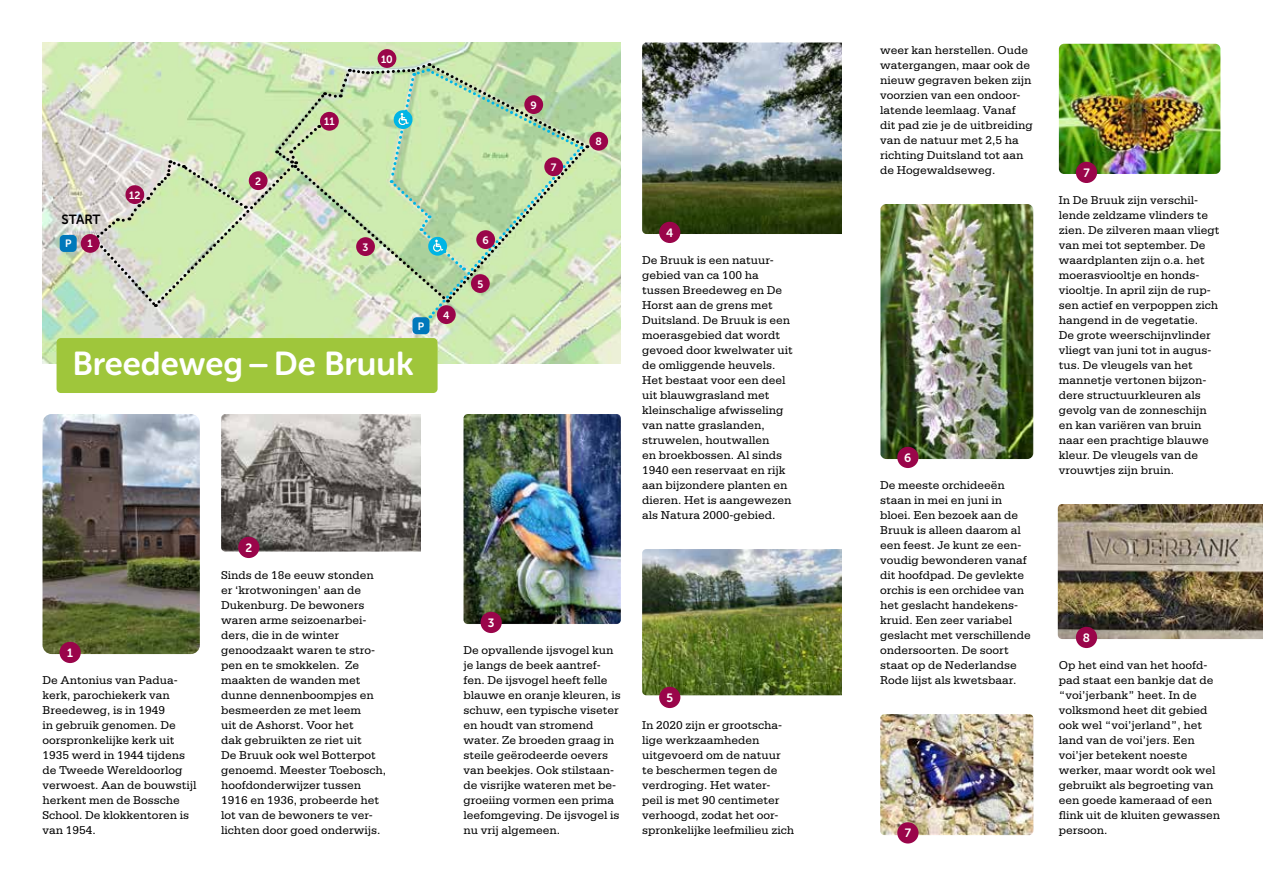
<style>
.page{position:relative;width:1263px;height:893px;background:#fff}
.page>*{position:absolute;margin:0;border:0;box-sizing:border-box;transform-origin:0 0}
.t1{font:33px "Museo Sans Rounded 700";color:#fff}
.t2{font:13.2px "Museo Sans Rounded 700";letter-spacing:-.01em;color:#000}
.t3{font:12px/15px "Serifa Std";color:#000}
.t4{font:12px "Museo Sans Rounded 700";color:#fff}
.t5{font:10.65px "Museo Sans Rounded 700";color:#fff}
</style>
<div class="page">
<img style="left:880px;top:714px;width:153px;height:121px">
<img style="left:463px;top:414px;width:158px;height:210px">
<img style="left:642px;top:43px;width:200px;height:191px">
<img style="left:43px;top:414px;width:157px;height:240px">
<img style="left:221px;top:414px;width:200px;height:138px">
<img style="left:642px;top:549px;width:200px;height:146px">
<img style="left:880px;top:204px;width:153px;height:255px">
<img style="left:1059px;top:44px;width:161px;height:130px">
<img style="left:1058px;top:504px;width:205px;height:135px">
<img style="left:43px;top:43px;width:578px;height:321px">
<div style="left:480px;top:612px;width:22px;height:21px;background:#9a054a;border-radius:50%"></div>
<div style="left:897px;top:447px;width:21px;height:21px;background:#9a054a;border-radius:50%"></div>
<div style="left:1076px;top:162px;width:21px;height:21px;background:#9a054a;border-radius:50%"></div>
<div style="left:1076px;top:627px;width:21px;height:21px;background:#9a054a;border-radius:50%"></div>
<div style="left:659px;top:222px;width:21px;height:21px;background:#9a054a;border-radius:50%"></div>
<div style="left:659px;top:687px;width:21px;height:21px;background:#9a054a;border-radius:50%"></div>
<div style="left:60px;top:642px;width:21px;height:21px;background:#9a054a;border-radius:50%"></div>
<div style="left:238px;top:537px;width:21px;height:21px;background:#9a054a;border-radius:50%"></div>
<div style="left:897px;top:822px;width:21px;height:21px;background:#9a054a;border-radius:50%"></div>
<div style="left:437px;top:305px;width:19px;height:19px;background:#9a054a;border-radius:50%"></div>
<div style="left:589px;top:132px;width:19px;height:19px;background:#9a054a;border-radius:50%"></div>
<div style="left:378px;top:49px;width:18px;height:19px;background:#9a054a;border-radius:50%"></div>
<div style="left:81px;top:234px;width:19px;height:19px;background:#9a054a;border-radius:50%"></div>
<div style="left:60px;top:235px;width:17px;height:17px;background:#0078bb;border-radius:4px"></div>
<div style="left:412px;top:317px;width:17px;height:17px;background:#0078bb;border-radius:4px"></div>
<svg style="left:92px;top:62px;width:497px;height:256px;background:#c5ddaf"></svg>
<div style="left:57px;top:338px;width:381px;height:55px;background:#9fc63b;border-radius:4px"></div>
<p class="t2" style="left:62px;top:212px;width:40px">START</p>
<p class="t5" style="left:65px;top:238px;width:8px">P</p>
<p class="t5" style="left:88px;top:238px;width:7px">1</p>
<p class="t5" style="left:129px;top:189px;width:13px">12</p>
<p class="t5" style="left:255px;top:175px;width:8px">2</p>
<p class="t5" style="left:324px;top:116px;width:12px">11</p>
<p class="t5" style="left:381px;top:53px;width:13px">10</p>
<p class="t5" style="left:363px;top:241px;width:7px">3</p>
<p class="t5" style="left:418px;top:320px;width:8px">P</p>
<p class="t5" style="left:140px;top:348px;width:13px">10</p>
<h1 class="t1" style="left:72px;top:346px;width:343px">Breedeweg – De Bruuk</h1>
<p class="t5" style="left:443px;top:309px;width:8px">4</p>
<p class="t5" style="left:482px;top:234px;width:8px">6</p>
<p class="t5" style="left:477px;top:278px;width:7px">5</p>
<p class="t5" style="left:530px;top:99px;width:8px">9</p>
<p class="t5" style="left:551px;top:161px;width:7px">7</p>
<p class="t5" style="left:595px;top:136px;width:8px">8</p>
<p class="t4" style="left:67px;top:646px;width:7px">1</p>
<p class="t3" style="left:43px;top:673px;width:156px">De Antonius van Padua&shy;kerk, parochiekerk van<br>Breedeweg, is in 1949<br>in gebruik genomen. De oorspronkelijke kerk uit<br>1935 werd in 1944 tijdens de Tweede Wereldoorlog verwoest. Aan de bouwstijl herkent men de Bossche<br>School. De klokkentoren is van 1954.</p>
<p class="t4" style="left:245px;top:541px;width:8px">2</p>
<p class="t3" style="left:221px;top:568px;width:167px">Sinds de 18e eeuw stonden er ‘krotwoningen’ aan de<br>Dukenburg. De bewoners waren arme seizoenarbei&shy;ders, die in de winter genoodzaakt waren te stro&shy;pen en te smokkelen. Ze maakten de wanden met dunne dennenboompjes en besmeerden ze met leem<br>uit de Ashorst. Voor het<br>dak gebruikten ze riet uit<br>De Bruuk ook wel Botterpot genoemd. Meester Toebosch, hoofdonderwijzer tussen<br>1916 en 1936, probeerde het lot van de bewoners te ver&shy;lichten door goed onderwijs.</p>
<p class="t4" style="left:488px;top:616px;width:8px">3</p>
<p class="t3" style="left:463px;top:643px;width:159px">De opvallende ijsvogel kun je langs de beek aantref&shy;fen. De ijsvogel heeft felle blauwe en oranje kleuren, is schuw, een typische viseter en houdt van stromend water. Ze broeden graag in steile geërodeerde oevers van beekjes. Ook stilstaan&shy;de visrijke wateren met be&shy;groeiing vormen een prima leefomgeving. De ijsvogel is nu vrij algemeen.</p>
<p class="t4" style="left:666px;top:226px;width:9px">4</p>
<p class="t3" style="left:642px;top:253px;width:152px">De Bruuk is een natuur&shy;gebied van ca 100 ha tussen Breedeweg en De<br>Horst aan de grens met<br>Duitsland. De Bruuk is een moerasgebied dat wordt gevoed door kwelwater uit de omliggende heuvels.<br>Het bestaat voor een deel uit blauwgrasland met kleinschalige afwisseling van natte graslanden, struwelen, houtwallen<br>en broekbossen. Al sinds<br>1940 een reservaat en rijk aan bijzondere planten en dieren. Het is aangewezen als Natura 2000-gebied.</p>
<p class="t4" style="left:666px;top:691px;width:8px">5</p>
<p class="t3" style="left:642px;top:718px;width:154px">In 2020 zijn er grootscha&shy;lige werkzaamheden uitgevoerd om de natuur te beschermen tegen de verdroging. Het water-<br>peil is met 90 centimeter verhoogd, zodat het oor&shy;spronkelijke leefmilieu zich</p>
<p class="t3" style="left:880px;top:43px;width:154px">weer kan herstellen. Oude watergangen, maar ook de nieuw gegraven beken zijn voorzien van een ondoor&shy;latende leemlaag. Vanaf dit pad zie je de uitbreiding van de natuur met 2,5 ha richting Duitsland tot aan de Hogewaldseweg.</p>
<p class="t4" style="left:904px;top:451px;width:9px">6</p>
<p class="t3" style="left:880px;top:478px;width:152px">De meeste orchideeën staan in mei en juni in bloei. Een bezoek aan de<br>Bruuk is alleen daarom al een feest. Je kunt ze een&shy;voudig bewonderen vanaf dit hoofdpad. De gevlekte orchis is een orchidee van het geslacht handekens&shy;kruid. Een zeer variabel geslacht met verschillende ondersoorten. De soort staat op de Nederlandse<br>Rode lijst als kwetsbaar.</p>
<p class="t4" style="left:905px;top:826px;width:8px">7</p>
<p class="t4" style="left:1083px;top:166px;width:8px">7</p>
<p class="t3" style="left:1059px;top:193px;width:162px">In De Bruuk zijn verschil&shy;lende zeldzame vlinders te zien. De zilveren maan vliegt van mei tot september. De waardplanten zijn o.a. het moerasviooltje en honds&shy;viooltje. In april zijn de rup&shy;sen actief en verpoppen zich hangend in de vegetatie.<br>De grote weerschijnvlinder vliegt van juni tot in augus&shy;tus. De vleugels van het mannetje vertonen bijzon&shy;dere structuurkleuren als gevolg van de zonneschijn en kan variëren van bruin naar een prachtige blauwe kleur. De vleugels van de vrouwtjes zijn bruin.</p>
<p class="t4" style="left:1083px;top:631px;width:9px">8</p>
<p class="t3" style="left:1059px;top:658px;width:163px">Op het eind van het hoofd&shy;pad staat een bankje dat de “voi’jerbank” heet. In de volksmond heet dit gebied ook wel “voi’jerland”, het land van de voi’jers. Een voi’jer betekent noeste werker, maar wordt ook wel gebruikt als begroeting van een goede kameraad of een flink uit de kluiten gewassen persoon.</p>
</div>
